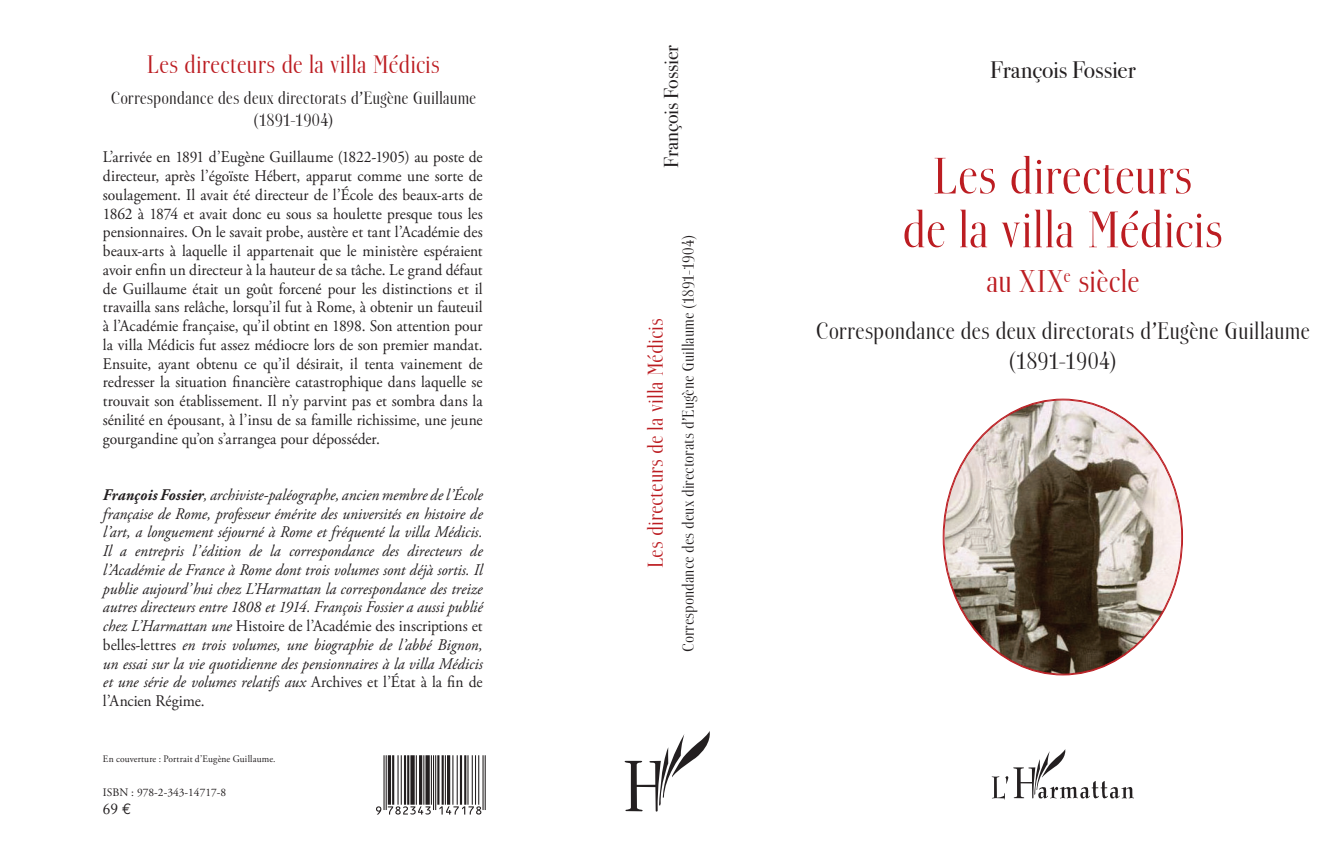
<style>
.page{position:relative;width:1337px;height:850px;background:#fff}
.page>*{position:absolute;margin:0;border:0;box-sizing:border-box;transform-origin:0 0}
.t1{font:51.25px/53.8px "Boberia LL";letter-spacing:-.005em;color:#bc1d22;text-align:center}
.t2{font:31.25px "Boberia LL";letter-spacing:-.01em;color:#bc1d22}
.t3{font:25px "Boberia LL";color:#bc1d22}
.t4{font:23.75px/30px "Boberia LL";letter-spacing:-.005em;color:#231f20;text-align:center}
.t5{font:23.75px "Bodoni Svty Two ITCTT";letter-spacing:-.005em;color:#231f20}
.t6{font:21.25px "Boberia LL";color:#bc1d22}
.t7{font:20px "Bodoni Svty Two ITCTT";letter-spacing:-.01em;color:#231f20}
.t8{font:17.5px/22.2px "Boberia LL";color:#231f20;text-align:center}
.t9{font:16.25px/18.8px "Adobe Garamond Pro";color:#231f20;text-align:justify;scale:.95 1}
.t10{font:italic 16.25px/18.8px "Adobe Garamond Pro";color:#231f20;text-align:justify;scale:.95 1}
.t11{font:16.25px "Boberia LL";color:#231f20}
.t12{font:15.25px "Adobe Caslon";color:#231f20}
.t13{font:11.5px "Adobe Garamond Pro";color:#231f20}
.t14{font:10px "Adobe Garamond Pro";letter-spacing:.015em;color:#231f20;scale:.95 1}
.s1{font-weight:700}
.s2{font-style:normal}
.s3{font-family:"Euro Mono Std"}
</style>
<div class="page">
<svg style="left:991px;top:749px;width:143px;height:51px"></svg>
<svg style="left:624px;top:731px;width:86px;height:81px"></svg>
<img style="left:944px;top:399px;width:238px;height:276px">
<svg style="left:376px;top:755px;width:109px;height:60px"></svg>
<p class="t7" style="left:655px;top:168px;width:124px;rotate:-90deg">François Fossier</p>
<h3 class="t3" style="left:147px;top:51px;width:295px">Les directeurs de la villa Médicis</h3>
<h3 class="t5" style="left:989px;top:51px;width:147px">François Fossier</h3>
<p class="t8" style="left:111px;top:87px;width:367px">Correspondance des deux directorats d’Eugène Guillaume (1891-1904)</p>
<p class="t9" style="left:103px;top:148px;width:401px">L’arrivée en 1891 d’Eugène Guillaume (1822-1905) au poste de directeur, après l’égoïste Hébert, apparut comme une sorte de soulagement. Il avait été directeur de l’École des beaux-arts de 1862 à 1874 et avait donc eu sous sa houlette presque tous les pensionnaires. On le savait probe, austère et tant l’Académie des beaux-arts à laquelle il appartenait que le ministère espéraient avoir enfin un directeur à la hauteur de sa tâche. Le grand défaut de Guillaume était un goût forcené pour les distinctions et il travailla sans relâche, lorsqu’il fut à Rome, à obtenir un fauteuil à l’Académie française, qu’il obtint en 1898. Son attention pour la villa Médicis fut assez médiocre lors de son premier mandat.<br>Ensuite, ayant obtenu ce qu’il désirait, il tenta vainement de redresser la situation financière catastrophique dans laquelle se trouvait son établissement. Il n’y parvint pas et sombra dans la sénilité en épousant, à l’insu de sa famille richissime, une jeune gourgandine qu’on s’arrangea pour déposséder.</p>
<p class="t10" style="left:103px;top:486px;width:401px"><span class="s1">François Fossier</span>, archiviste-paléographe, ancien membre de l’École française de Rome, professeur émérite des universités en histoire de l’art, a longuement séjourné à Rome et fréquenté la villa Médicis.<br>Il a entrepris l’édition de la correspondance des directeurs de l’Académie de France à Rome dont trois volumes sont déjà sortis. Il publie aujourd’hui chez L’Harmattan la correspondance des treize autres directeurs entre 1808 et 1914. François Fossier a aussi publié chez L’Harmattan une <span class="s2">Histoire de l’Académie des inscriptions et belles-lettres</span> en trois volumes, une biographie de l’abbé Bignon, un essai sur la vie quotidienne des pensionnaires à la villa Médicis et une série de volumes relatifs aux <span class="s2">Archives et l’État à la fin de l’Ancien Régime.</span></p>
<h1 class="t1" style="left:902px;top:150px;width:323px">Les directeurs<br>de la villa Médicis</h1>
<h2 class="t2" style="left:986px;top:264px;width:155px">au XIX<sup>e</sup> siècle</h2>
<h3 class="t4" style="left:815px;top:317px;width:495px">Correspondance des deux directorats d’Eugène Guillaume (1891-1904)</h3>
<p class="t11" style="left:679px;top:652px;width:419px;rotate:-90deg">Correspondance des deux directorats d’Eugène Guillaume (1891-1904)</p>
<h3 class="t6" style="left:643px;top:568px;width:251px;rotate:-90deg">Les directeurs de la villa Médicis</h3>
<p class="t14" style="left:103px;top:753px;width:183px">En couverture : Portrait d’Eugène Guillaume.</p>
<p class="t13" style="left:103px;top:785px;width:125px">ISBN : 978-2-343-14717-8</p>
<p class="t12" style="left:103px;top:800px;width:30px">69 <span class="s3">€</span></p>
</div>
